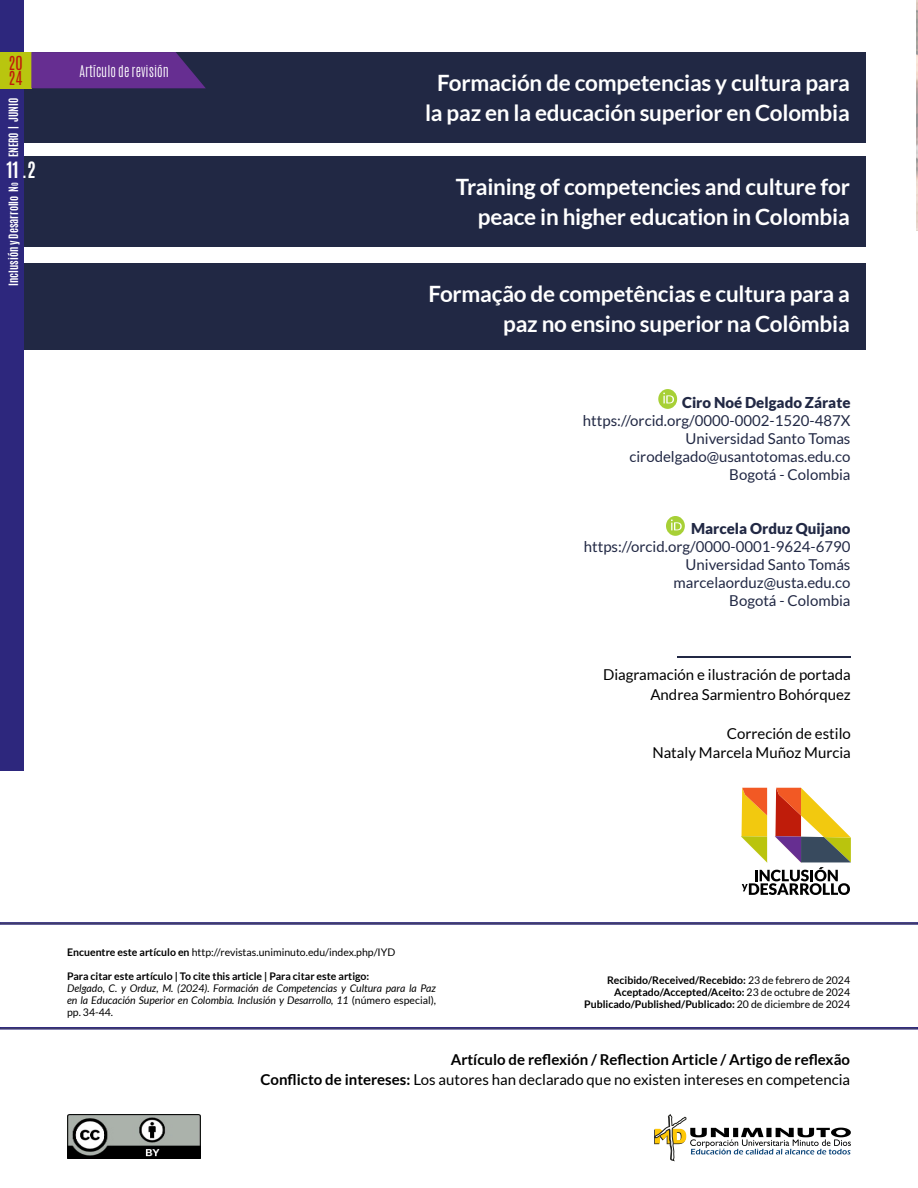
<style>
.page{position:relative;width:918px;height:1188px;background:#fff}
.page>*{position:absolute;margin:0;border:0;box-sizing:border-box;transform-origin:0 0}
.t1{font:700 22.5px/30px "Lato";letter-spacing:-.01em;color:#fff;text-align:right}
.t2{font:700 18.75px "Antonio";color:#fff}
.t3{font:16.2px/15.3px "Antonio";color:#bf1c0a}
.t4{font:15px/18px "Lato";color:#212844;text-align:right}
.t5{font:700 15px/19.5px "Lato";color:#000;text-align:right}
.t6{font:15px/19.5px "Lato";color:#000;text-align:right}
.t7{font:900 15px "Lato";color:#212844}
.t8{font:300 13.5px "Antonio";color:#fff}
.t9{font:700 10.8px "Antonio";color:#fff}
.t10{font:700 10.5px/12px "Lato";color:#000;text-align:right}
.t11{font:italic 10.5px/12px "Lato";color:#000;text-align:justify}
.t12{font:10.5px "Lato";color:#000}
.s1{font-style:inherit}
.s2{font-size:7.5px}
.s3{font-weight:700}
.s4{font-style:normal}
.s5{font-weight:400}
</style>
<div class="page">
<div style="left:0;top:52px;width:866px;height:91px;background:#212844"></div>
<div style="left:0;top:156px;width:866px;height:91px;background:#212844"></div>
<div style="left:0;top:263px;width:866px;height:86px;background:#212844"></div>
<img style="left:917px;top:0;width:1px;height:230px">
<div style="left:0;top:922px;width:918px;height:3px;background:#535353;border:1px solid #2d277d"></div>
<div style="left:0;top:1027px;width:918px;height:2px;background:#535353;border:1px solid #2d277d"></div>
<img style="left:68px;top:1114px;width:132px;height:44px">
<svg style="left:654px;top:1114px;width:197px;height:47px"></svg>
<hr style="left:677px;top:656px;width:174px;height:2px;background:#212844">
<svg style="left:741px;top:788px;width:110px;height:107px"></svg>
<div style="left:0;top:0;width:23px;height:770px;background:#2d277d"></div>
<div style="left:0;top:52px;width:31px;height:36px;background:#b9c50f"></div>
<svg style="left:666px;top:516px;width:19px;height:20px"></svg>
<svg style="left:671px;top:520px;width:11px;height:10px"></svg>
<div style="left:658px;top:389px;width:19px;height:20px;background:#a7d036;border-radius:50%"></div>
<svg style="left:663px;top:393px;width:11px;height:11px"></svg>
<svg style="left:31px;top:52px;width:175px;height:36px;background:#5f2d89"></svg>
<p class="t3" style="left:8px;top:55px;width:16px">20<br>24</p>
<p class="t9" style="left:5px;top:157px;width:61px;rotate:-90deg">ENERO | JUNIO</p>
<p class="t2" style="left:6px;top:156px;width:31px">11 .2</p>
<p class="t9" style="left:5px;top:286px;width:105px;rotate:-90deg">Inclusión y Desarrollo <span class="s1">N</span><span class="s2">o</span></p>
<p class="t8" style="left:79px;top:62px;width:91px">Artículo de revisión</p>
<p class="t1" style="left:425px;top:68px;width:426px;text-align:center">Formación de competencias y cultura para la paz en la educación superior en Colombia</p>
<p class="t1" style="left:456px;top:172px;width:396px">Training of competencies and culture for peace in higher education in Colombia</p>
<p class="t1" style="left:428px;top:279px;width:423px">Formação de competências e cultura para a paz no ensino superior na Colômbia</p>
<p class="t7" style="left:682px;top:393px;width:170px">Ciro Noé Delgado Zárate</p>
<p class="t4" style="left:583px;top:411px;width:269px">https://orcid.org/0000-0002-1520-487X<br>Universidad Santo Tomas cirodelgado@usantotomas.edu.co<br>Bogotá - Colombia</p>
<p class="t7" style="left:691px;top:519px;width:161px">Marcela Orduz Quijano</p>
<p class="t4" style="left:584px;top:537px;width:268px">https://orcid.org/0000-0001-9624-6790<br>Universidad Santo Tomás marcelaorduz@usta.edu.co<br>Bogotá - Colombia</p>
<p class="t6" style="left:603px;top:665px;width:249px">Diagramación e ilustración de portada<br>Andrea Sarmientro Bohórquez</p>
<p class="t6" style="left:652px;top:724px;width:200px">Correción de estilo<br>Nataly Marcela Muñoz Murcia</p>
<p class="t12" style="left:67px;top:946px;width:330px"><span class="s3">Encuentre este artículo en</span> http://revistas.uniminuto.edu/index.php/IYD</p>
<p class="t10" style="left:67px;top:970px;width:304px">Para citar este artículo | To cite this article | Para citar este artigo:</p>
<p class="t11" style="left:67px;top:983px;width:370px">Delgado, C. y Orduz, M. (2024). Formación de Competencias y Cultura para la Paz en la Educación Superior en Colombia. Inclusión y Desarrollo, 11 <span class="s4">(número especial), pp. 34-44.</span></p>
<p class="t10" style="left:584px;top:974px;width:267px">Recibido/Received/Recebido: <span class="s5">23 de febrero de 2024<br></span>Aceptado/Accepted/Aceito: <span class="s5">23 de octubre de 2024<br></span>Publicado/Published/Publicado: <span class="s5">20 de diciembre de 2024</span></p>
<p class="t5" style="left:261px;top:1050px;width:591px">Artículo de reflexión / Reflection Article / Artigo de reflexão<br>Conflicto de intereses: <span class="s5">Los autores han declarado que no existen intereses en competencia</span></p>
</div>
